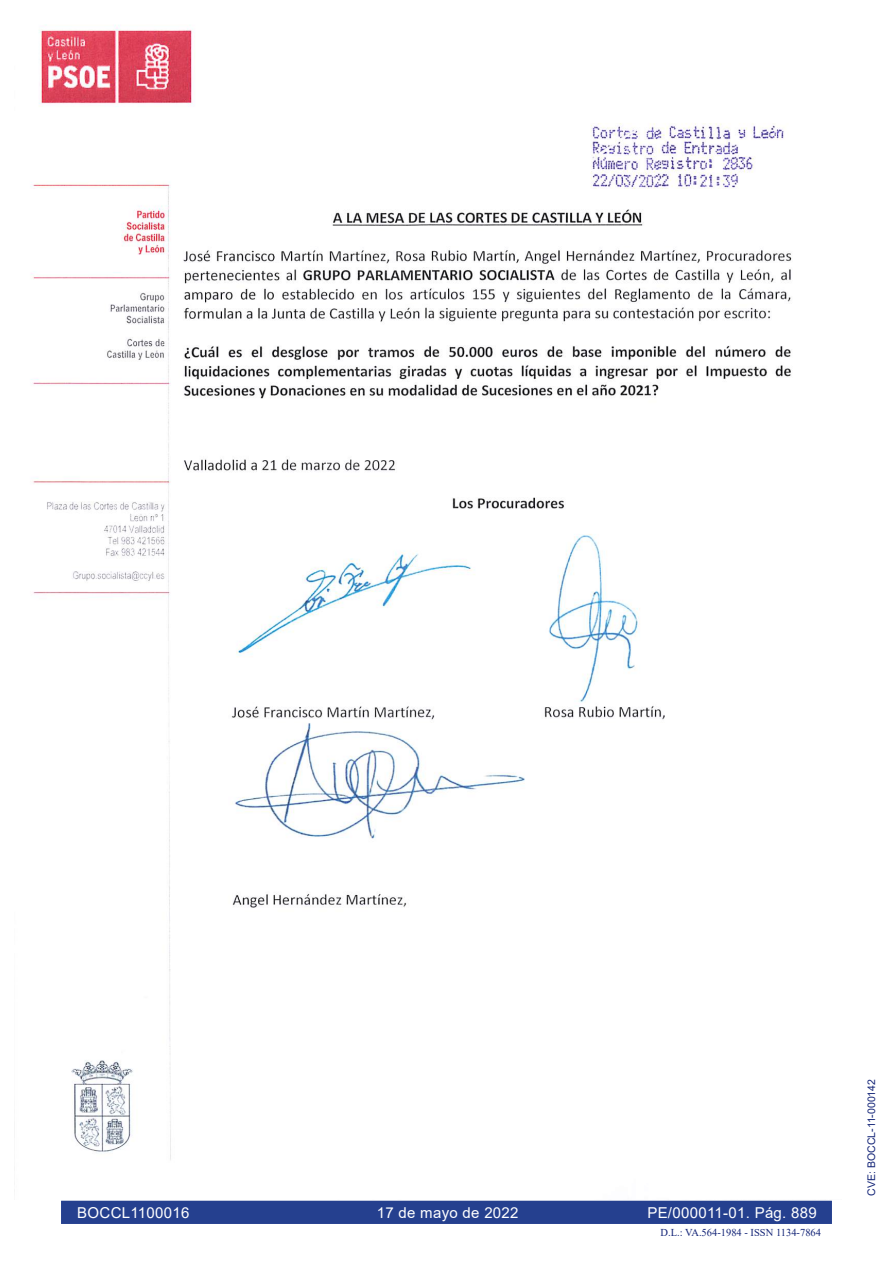
<style>
.page{position:relative;width:893px;height:1263px;background:#fff}
.page>*{position:absolute;margin:0;border:0;box-sizing:border-box;transform-origin:0 0}
.E_CVE{font:15px "Arial";letter-spacing:.02em;color:#fff}
.t1{font:10.5px "Times New Roman";color:#132477}
.t2{font:10.5px "Arial";color:#132477}
</style>
<div class="page">
<div style="left:60px;top:1200px;width:773px;height:25px;background:#25408f"></div>
<div style="left:60px;top:1199px;width:773px;height:26px;border:2px solid #fff"></div>
<img style="left:30px;top:25px;width:803px;height:1175px">
<p class="E_CVE" style="left:77px;top:1202px;width:114px">BOCCL1100016</p>
<p class="E_CVE" style="left:377px;top:1202px;width:143px">17 de mayo de 2022</p>
<p class="E_CVE" style="left:647px;top:1202px;width:171px">PE/000011-01. Pág. 889</p>
<p class="t1" style="left:661px;top:1225px;width:162px">D.L.: VA.564-1984 - ISSN 1134-7864</p>
<p class="t2" style="left:864px;top:1195px;width:118px;rotate:-90deg">CVE: BOCCL-11-000142</p>
</div>
